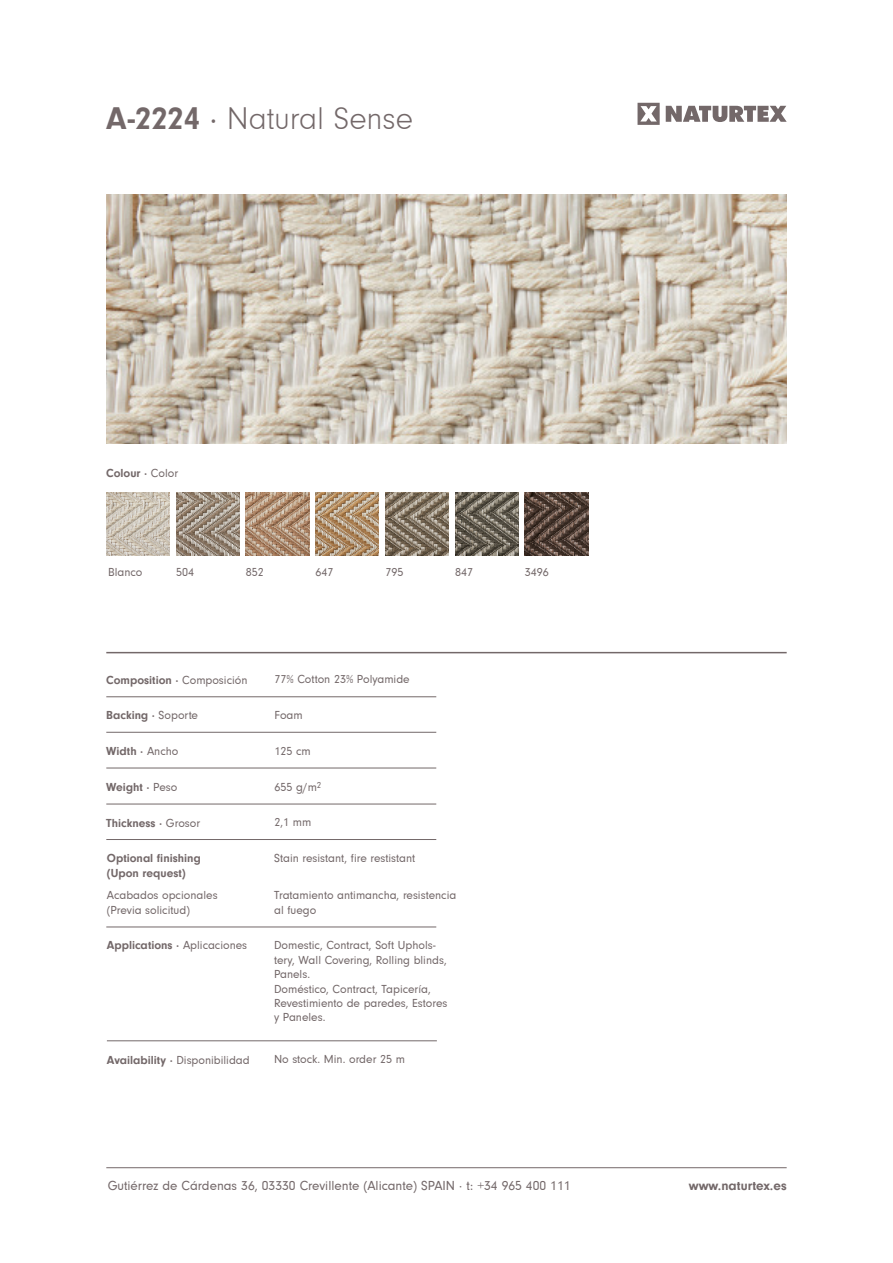
<style>
.page{position:relative;width:893px;height:1263px;background:#fff}
.page>*{position:absolute;margin:0;border:0;box-sizing:border-box;transform-origin:0 0}
.t1{font:300 32.4px "Neuzeit Gro";color:#736869}
.t2{font:13.5px "Neuzeit Gro";color:#736869}
.t3{font:700 13.5px "Neuzeit Gro";color:#736869}
.t4{font:12px/14.4px "Neuzeit Gro";color:#736869}
.t5{font:700 12px "Neuzeit Gro";color:#736869}
.s1{font-weight:700}
.s2{font-weight:400}
</style>
<div class="page">
<svg style="left:637px;top:103px;width:150px;height:22px"></svg>
<hr style="left:106px;top:696px;width:330px;height:1px;background:#736869">
<hr style="left:106px;top:768px;width:330px;height:1px;background:#736869">
<hr style="left:106px;top:804px;width:330px;height:1px;background:#736869">
<hr style="left:107px;top:1040px;width:330px;height:1px;background:#736869">
<hr style="left:106px;top:927px;width:330px;height:1px;background:#736869">
<img style="left:176px;top:493px;width:63px;height:63px">
<img style="left:106px;top:194px;width:681px;height:250px">
<hr style="left:106px;top:652px;width:681px;height:1px;background:#736869">
<img style="left:246px;top:493px;width:63px;height:63px">
<img style="left:525px;top:493px;width:63px;height:63px">
<img style="left:385px;top:493px;width:64px;height:63px">
<img style="left:106px;top:493px;width:64px;height:63px">
<img style="left:455px;top:493px;width:63px;height:63px">
<img style="left:316px;top:493px;width:63px;height:63px">
<hr style="left:106px;top:1167px;width:681px;height:1px;background:#736869">
<hr style="left:106px;top:839px;width:330px;height:1px;background:#736869">
<hr style="left:106px;top:732px;width:330px;height:1px;background:#736869">
<p class="t1" style="left:106px;top:101px;width:308px"><span class="s1">A-2224</span> <span class="s2">·</span> Natural Sense</p>
<p class="t5" style="left:106px;top:467px;width:73px">Colour · <span class="s2">Color</span></p>
<p class="t4" style="left:108px;top:565px;width:36px">Blanco</p>
<p class="t4" style="left:176px;top:565px;width:19px">504</p>
<p class="t4" style="left:246px;top:565px;width:19px">852</p>
<p class="t4" style="left:316px;top:565px;width:19px">647</p>
<p class="t4" style="left:385px;top:565px;width:19px">795</p>
<p class="t4" style="left:455px;top:565px;width:19px">847</p>
<p class="t4" style="left:525px;top:565px;width:25px">3496</p>
<p class="t5" style="left:106px;top:673px;width:143px">Composition · <span class="s2">Composición</span></p>
<p class="t5" style="left:106px;top:709px;width:93px">Backing · <span class="s2">Soporte</span></p>
<p class="t5" style="left:106px;top:744px;width:74px">Width · <span class="s2">Ancho</span></p>
<p class="t5" style="left:106px;top:780px;width:73px">Weight · <span class="s2">Peso</span></p>
<p class="t5" style="left:106px;top:816px;width:95px">Thickness · <span class="s2">Grosor</span></p>
<p class="t4" style="left:274px;top:672px;width:137px">77% Cotton 23% Polyamide</p>
<p class="t4" style="left:274px;top:708px;width:30px">Foam</p>
<p class="t4" style="left:274px;top:744px;width:38px">125 cm</p>
<p class="t4" style="left:274px;top:780px;width:48px">655 g/m<sup>2</sup></p>
<p class="t4" style="left:274px;top:815px;width:38px">2,1 mm</p>
<p class="t5" style="left:107px;top:852px;width:95px">Optional finishing</p>
<p class="t4" style="left:274px;top:851px;width:143px">Stain resistant, fire restistant</p>
<p class="t5" style="left:107px;top:866px;width:80px">(Upon request)</p>
<p class="t4" style="left:107px;top:888px;width:112px">Acabados opcionales</p>
<p class="t4" style="left:107px;top:903px;width:85px">(Previa solicitud)</p>
<p class="t4" style="left:274px;top:888px;width:184px">Tratamiento antimancha, resistencia al fuego</p>
<p class="t5" style="left:107px;top:939px;width:142px">Applications · <span class="s2">Aplicaciones</span></p>
<p class="t4" style="left:107px;top:1053px;width:144px"><span class="s1">Availability ·</span> Disponibilidad</p>
<p class="t4" style="left:274px;top:938px;width:174px">Domestic, Contract, Soft Uphols&shy;tery, Wall Covering, Rolling blinds,<br>Panels.</p>
<p class="t4" style="left:274px;top:982px;width:175px">Doméstico, Contract, Tapicería,<br>Revestimiento de paredes, Estores y Paneles.</p>
<p class="t4" style="left:274px;top:1052px;width:132px">No stock. Min. order 25 m</p>
<p class="t2" style="left:108px;top:1178px;width:464px">Gutiérrez de Cárdenas 36, 03330 Crevillente (Alicante) SPAIN · t: +34 965 400 111</p>
<p class="t3" style="left:689px;top:1178px;width:99px">www.naturtex.es</p>
</div>
